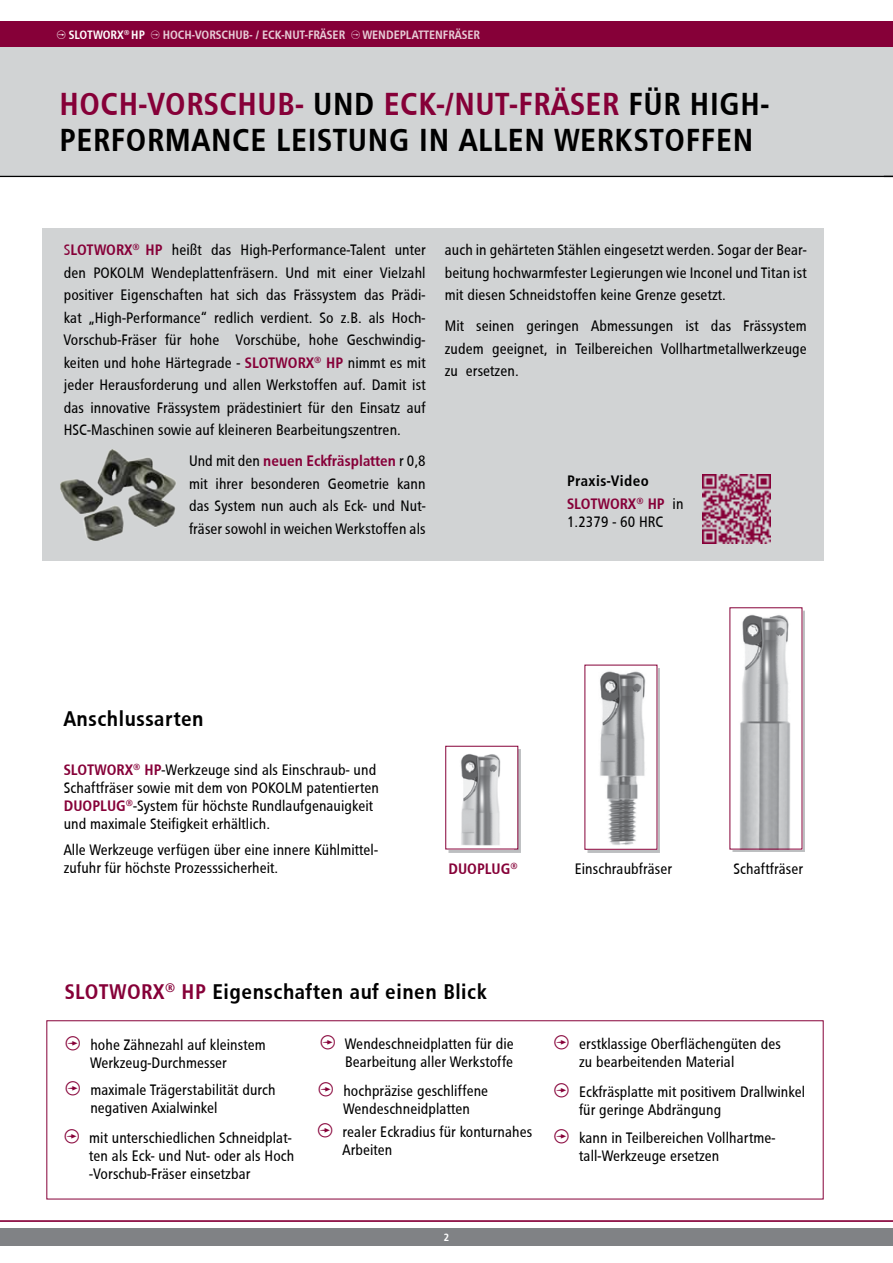
<style>
.page{position:relative;width:893px;height:1263px;background:#fff}
.page>*{position:absolute;margin:0;border:0;box-sizing:border-box;transform-origin:0 0}
.t1{font:500 31.5px/36px "Pokolm Sans Cond";letter-spacing:.025em;color:#000}
.t2{font:500 21px "Pokolm Sans Cond";letter-spacing:.025em;color:#000}
.t3{font:15px/18px "Pokolm Sans Cond";letter-spacing:.005em;color:#000}
.t4{font:500 15px/22.5px "Pokolm Sans Cond";letter-spacing:.015em;color:#000}
.t5{font:500 15px "Pokolm Sans Cond";letter-spacing:.005em;color:#860038}
.t6{font:500 12px "Pokolm Sans Cond";color:#e7ccd7}
.t7{font:500 12px "Pokolm Sans Cond";color:#fff}
.t8{font:500 10.5px "Pokolm Sans Cond";color:#fff}
.s1{color:#860038}
.s2{font-weight:400}
.s3{font-weight:500;color:#860038}
.s4{font-family:"Fleches Left Right";font-size:18px;color:#860038}
</style>
<div class="page">
<div style="left:0;top:27px;width:893px;height:149px;background:#d1d3d4"></div>
<div style="left:43px;top:228px;width:781px;height:333px;background:#d1d3d4"></div>
<hr style="left:0;top:176px;width:893px;height:1px;background:#000">
<svg style="left:588px;top:668px;width:72px;height:184px"></svg>
<img style="left:588px;top:668px;width:67px;height:179px">
<svg style="left:448px;top:749px;width:73px;height:103px"></svg>
<div style="left:446px;top:746px;width:72px;height:103px;background:#fff"></div>
<img style="left:461px;top:754px;width:40px;height:92px">
<svg style="left:733px;top:610px;width:72px;height:242px"></svg>
<img style="left:733px;top:610px;width:67px;height:237px">
<img style="left:702px;top:475px;width:69px;height:68px">
<img style="left:61px;top:449px;width:115px;height:91px">
<div style="left:0;top:21px;width:893px;height:26px;background:#860038"></div>
<div style="left:0;top:1229px;width:893px;height:17px;background:#808285"></div>
<hr style="left:0;top:1220px;width:893px;height:2px;background:#860038">
<p class="t7" style="left:69px;top:28px;width:70px">SLOTWORX<sup>®</sup> HP</p>
<p class="t6" style="left:163px;top:28px;width:184px">HOCH-VORSCHUB- / ECK-NUT-FRÄSER</p>
<p class="t6" style="left:363px;top:28px;width:9px">WENDE</p>
<p class="t6" style="left:400px;top:28px;width:82px">PLATTENF RÄSER</p>
<h1 class="t1" style="left:60px;top:87px;width:711px"><span class="s1">HOCH-VORSCHUB-</span> UND <span class="s1">ECK-/NUT-FRÄSER</span> FÜR HIGH-<br>PERFORMANCE LEISTUNG IN ALLEN WE RKSTOFFEN</h1>
<p class="t5" style="left:64px;top:241px;width:42px"><span class="s2">s</span>LOTWORX</p>
<p class="t3" style="left:133px;top:241px;width:295px"><sup>®</sup> <span class="s3">HP</span> heißt das High-Performance-Talent unter</p>
<p class="t3" style="left:64px;top:264px;width:47px">den POKOLM</p>
<p class="t3" style="left:64px;top:262px;width:363px;line-height:22.5px;text-align:justify;text-indent:88px">Wendeplattenfräsern. Und mit einer Vielzahl positiver Eigenschaften hat sich das Frässystem das Prädi&shy;kat „High-Performance“ redlich verdient. So z.B. als Hoch-Vorschub-Fräser für hohe Vorschübe, hohe Geschwindig&shy;keiten und hohe Härtegrade - <span class="s3">SLOTWORX</span></p>
<p class="t3" style="left:64px;top:352px;width:363px;line-height:22.5px;text-align:justify;text-indent:250px"><sup>®</sup> <span class="s3">HP</span> nimmt es mit jeder Herausforderung und allen Werkstoffen auf. Damit ist das innovative Frässystem prädestiniert für den Einsatz auf HSC-Maschinen sowie auf kleineren Bearbeitungszentren.</p>
<p class="t3" style="left:189px;top:450px;width:238px;line-height:22.5px;text-align:justify">Und mit den <span class="s3">NEUEN ECKFRÄSPLATTEN</span> r 0,8 mit ihrer besonderen Geometrie kann das System nun auch als Eck- und Nut&shy;fräser sowohl in weichen Werkstoffen als</p>
<p class="t3" style="left:445px;top:239px;width:363px;line-height:22.5px;text-align:justify">auch in gehärteten Stählen eingesetzt werden. Sogar der Bear&shy;beitung hochwarmfester Legierungen wie Inconel und Titan ist mit diesen Schneidstoffen keine Grenze gesetzt.</p>
<p class="t3" style="left:445px;top:315px;width:363px;line-height:22.5px;text-align:justify">M it seinen geringen Abmessungen ist das Frässystem zudem geeignet, in Teilbereichen Vollhartmetallwerkzeuge zu ersetzen.</p>
<p class="t4" style="left:567px;top:470px;width:118px">PRAXIS-VIDEO<br><span class="s1">SLOTWORX</span><sup>®</sup> <span class="s1">HP</span> <span class="s2">in</span></p>
<p class="t3" style="left:567px;top:513px;width:98px">1.2379 - 60 HRC</p>
<h2 class="t2" style="left:64px;top:706px;width:141px">ANSCHLUSSARTEN</h2>
<p class="t3" style="left:64px;top:761px;width:317px"><span class="s3">SLOTWORX</span><sup>®</sup> <span class="s3">HP</span>-Werkzeuge sind als Einschraub- und Schaftfräser sowie mit dem von Pokolm patentierten <span class="s3">DUOPLUG</span><sup>®</sup>-System für höchste Rundlaufgenauigkeit und maximale Steifigkeit erhältlich.</p>
<p class="t3" style="left:64px;top:841px;width:316px">Alle Werkzeuge verfügen über eine innere Kühlmittel&shy;zufuhr für höchste Prozesssicherheit.</p>
<p class="t5" style="left:448px;top:860px;width:71px">DUOPLUG<sup>®</sup></p>
<p class="t3" style="left:575px;top:860px;width:99px">Einschraubfräser</p>
<p class="t3" style="left:733px;top:860px;width:71px">Schaftfräser</p>
<h2 class="t2" style="left:65px;top:980px;width:424px"><span class="s1">SLOTWORX</span><sup>®</sup> <span class="s1">HP</span> EIGENSCHAFTEN AUF EINEN BLICK</h2>
<p class="t3" style="left:90px;top:1036px;width:177px;text-indent:-26px"><span class="s4">U</span> hohe Zähnezahl auf kleinstem<br>Werkzeug-Durchmesser</p>
<p class="t3" style="left:90px;top:1081px;width:187px;text-indent:-26px"><span class="s4">U</span> maximale Trägerstabilität durch negativen Axialwinkel</p>
<p class="t3" style="left:89px;top:1129px;width:207px;text-indent:-26px"><span class="s4">U</span> mit unterschiedlichen Schneidplat&shy;ten als Eck- und Nut- oder als Hoch -Vorschub-Fräser einsetzbar</p>
<p class="t3" style="left:320px;top:1035px;width:196px;text-align:right"><span class="s4">U</span> Wendeschneidplatten für die<br>Bearbeitung aller Werkstoffe</p>
<p class="t3" style="left:318px;top:1082px;width:172px;text-align:center"><span class="s4">U</span> hochpräzise geschliffene<br>Wendeschneidplatten</p>
<p class="t3" style="left:343px;top:1123px;width:191px;text-indent:-26px"><span class="s4">U</span> realer Eckradius für konturnahes<br>Arbeiten</p>
<p class="t8" style="left:444px;top:1231px;width:7px">2</p>
<p class="t3" style="left:579px;top:1035px;width:204px;text-indent:-26px"><span class="s4">U</span> erstklassige Oberflächengüten des zu bearbeitenden Material</p>
<p class="t3" style="left:579px;top:1083px;width:228px;text-indent:-26px"><span class="s4">U</span> Eckfräsplatte mit positivem Drallwinkel für geringe Abdrängung</p>
<p class="t3" style="left:579px;top:1129px;width:198px;text-indent:-26px"><span class="s4">U</span> kann in Teilbereichen Vollhartme&shy;tall-Werkzeuge ersetzen</p>
</div>
